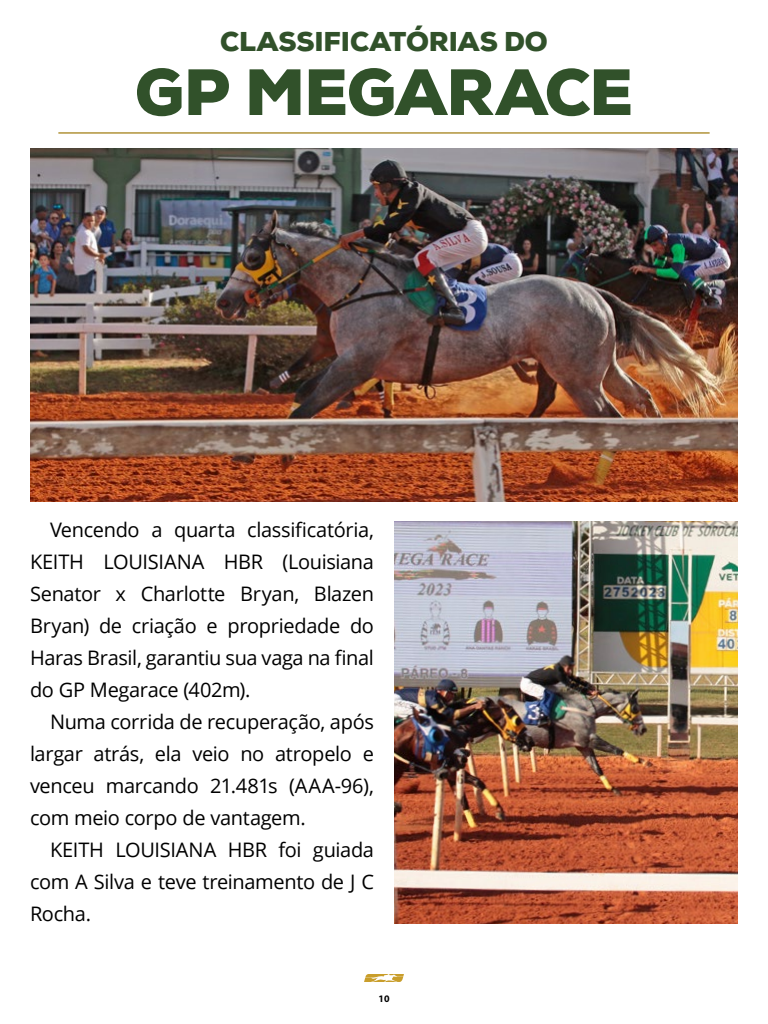
<style>
.page{position:relative;width:768px;height:1024px;background:#fff}
.page>*{position:absolute;margin:0;border:0;box-sizing:border-box;transform-origin:0 0}
.t1{font:900 65.2px "Nexa";letter-spacing:-.015em;color:#31512a}
.t2{font:900 27.2px "Nexa";letter-spacing:-.005em;color:#31512a}
.t3{font:20px/32px "Open Sans";letter-spacing:-.02em;color:#000;text-align:justify}
.t4{font:700 10px "Myriad Pro";color:#000}
</style>
<div class="page">
<svg style="left:364px;top:974px;width:40px;height:8px"></svg>
<img style="left:30px;top:148px;width:708px;height:354px">
<img style="left:394px;top:522px;width:344px;height:402px">
<hr style="left:58px;top:132px;width:652px;height:2px;background:#ad8e30">
<h2 class="t2" style="left:220px;top:24px;width:329px">CLASSIFICATÓRIAS DO</h2>
<h1 class="t1" style="left:135px;top:50px;width:500px">GP MEGARACE</h1>
<p class="t3" style="left:30px;top:513px;width:346px;text-indent:20px">Vencendo a quarta classificatória, KEITH LOUISIANA HBR (Louisiana Senator x Charlotte Bryan, Blazen Bryan) de criação e propriedade do Haras Brasil, garantiu sua vaga na final do GP Megarace (402m).</p>
<p class="t3" style="left:30px;top:705px;width:346px;text-indent:20px">Numa corrida de recuperação, após largar atrás, ela veio no atropelo e venceu marcando 21.481s (AAA-96), com meio corpo de vantagem.</p>
<p class="t3" style="left:30px;top:833px;width:345px;text-indent:20px">KEITH LOUISIANA HBR foi guiada com A Silva e teve treinamento de J C Rocha.</p>
<p class="t4" style="left:378px;top:992px;width:13px">10</p>
</div>
